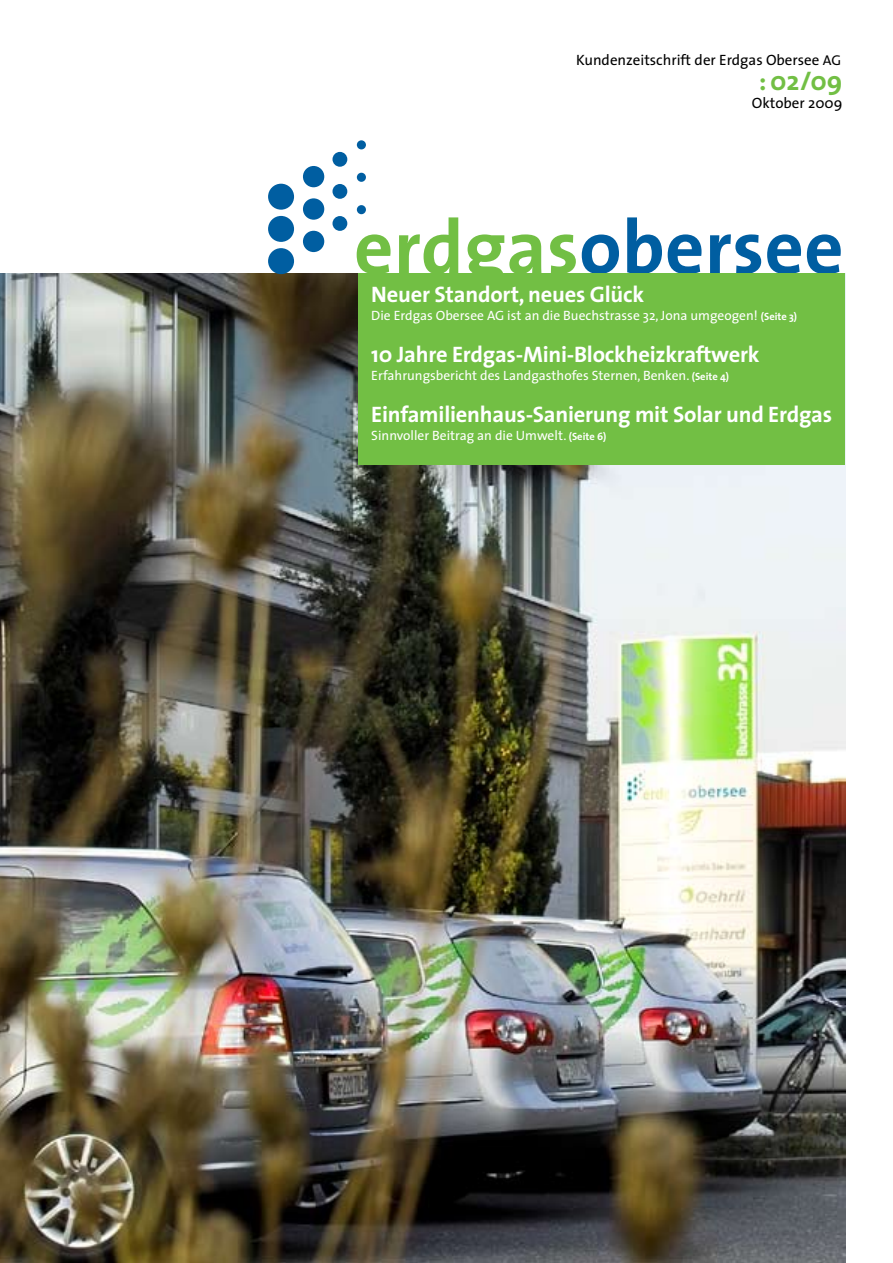
<style>
.page{position:relative;width:893px;height:1263px;background:#fff}
.page>*{position:absolute;margin:0;border:0;box-sizing:border-box;transform-origin:0 0}
.t1{font:700 27px "The Sans";color:#72bf44}
.t2{font:700 22.5px "The Sans";letter-spacing:-.01em;color:#fff}
.t3{font:15px "The Sans";color:#000}
.t4{font:13.5px "The Sans";color:#fff}
.s1{font-size:14.25px}
.s2{font-weight:700;font-size:10.5px}
</style>
<div class="page">
<img style="left:0;top:273px;width:845px;height:990px">
<div style="left:268px;top:184px;width:26px;height:26px;background:#005ea1;border-radius:50%"></div>
<div style="left:303px;top:166px;width:21px;height:21px;background:#005ea1;border-radius:50%"></div>
<div style="left:332px;top:152px;width:15px;height:15px;background:#005ea1;border-radius:50%"></div>
<div style="left:357px;top:140px;width:9px;height:9px;background:#005ea1;border-radius:50%"></div>
<div style="left:357px;top:173px;width:9px;height:9px;background:#005ea1;border-radius:50%"></div>
<div style="left:357px;top:205px;width:9px;height:9px;background:#005ea1;border-radius:50%"></div>
<div style="left:332px;top:184px;width:15px;height:15px;background:#005ea1;border-radius:50%"></div>
<div style="left:332px;top:216px;width:15px;height:15px;background:#005ea1;border-radius:50%"></div>
<div style="left:303px;top:198px;width:21px;height:22px;background:#005ea1;border-radius:50%"></div>
<div style="left:303px;top:231px;width:21px;height:21px;background:#005ea1;border-radius:50%"></div>
<div style="left:268px;top:216px;width:26px;height:26px;background:#005ea1;border-radius:50%"></div>
<div style="left:268px;top:248px;width:26px;height:26px;background:#005ea1;border-radius:50%"></div>
<svg style="left:357px;top:234px;width:34px;height:40px"></svg>
<svg style="left:399px;top:217px;width:59px;height:56px"></svg>
<svg style="left:467px;top:234px;width:74px;height:39px"></svg>
<svg style="left:550px;top:234px;width:26px;height:39px"></svg>
<svg style="left:582px;top:235px;width:37px;height:38px"></svg>
<svg style="left:627px;top:217px;width:35px;height:56px"></svg>
<svg style="left:668px;top:234px;width:33px;height:39px"></svg>
<svg style="left:710px;top:234px;width:51px;height:39px"></svg>
<svg style="left:767px;top:234px;width:34px;height:39px"></svg>
<svg style="left:807px;top:234px;width:34px;height:39px"></svg>
<div style="left:359px;top:273px;width:486px;height:192px;background:#72bf44"></div>
<p class="t3" style="left:576px;top:48px;width:266px">Kundenzeitschrift der Erdgas Obersee <span class="s1">AG</span></p>
<h1 class="t1" style="left:759px;top:58px;width:85px">:02/09</h1>
<p class="t3" style="left:752px;top:91px;width:92px">Oktober 2009</p>
<h2 class="t2" style="left:371px;top:276px;width:274px">Neuer Standort, neues Glück</h2>
<p class="t4" style="left:371px;top:304px;width:427px">Die Erdgas Obersee AG ist an die Buechstrasse 32, Jona umgeogen! <span class="s2">(Seite 3)</span></p>
<h2 class="t2" style="left:371px;top:336px;width:390px">10 Jahre Erdgas-Mini-Blockheizkraftwerk</h2>
<p class="t4" style="left:371px;top:364px;width:359px">Erfahrungsbericht des Landgasthofes Sternen, Benken. <span class="s2">(Seite 4)</span></p>
<h2 class="t2" style="left:371px;top:396px;width:462px">Einfamilienhaus-Sanierung mit Solar und Erdgas</h2>
<p class="t4" style="left:371px;top:424px;width:237px">Sinnvoller Beitrag an die Umwelt. <span class="s2">(Seite 6)</span></p>
</div>
